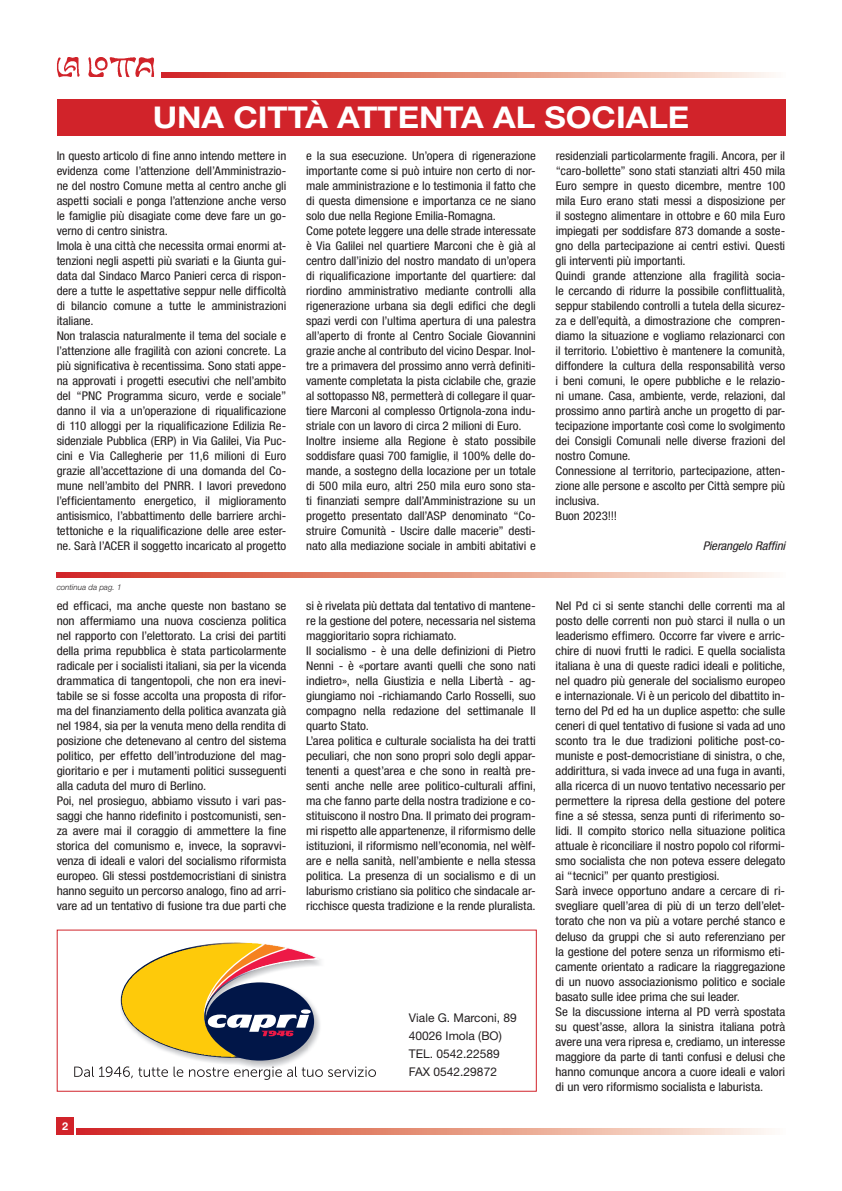
<style>
.page{position:relative;width:842px;height:1191px;background:#fff}
.page>*{position:absolute;margin:0;border:0;box-sizing:border-box;transform-origin:0 0}
.t1{font:700 30px "Helvetica Neue LT Std";color:#fff;scale:1.1 1}
.t2{font:condensed 12px/15px "Helvetica Neue LT Std";letter-spacing:-.01em;color:#231f20;scale:1.08 1}
.t3{font:condensed 12px/15px "Helvetica Neue LT Std";letter-spacing:-.01em;color:#231f20;scale:1.1 1}
.t4{font:12px/18px "Helvetica Neue LT Std";color:#231f20}
.t5{font:italic condensed 12px "Helvetica Neue LT Std";letter-spacing:-.005em;color:#231f20;scale:1.08 1}
.t6{font:700 10.8px "Helvetica Neue LT Std";color:#fff}
.t7{font:italic 300 8px "Helvetica Neue LT Std";color:#231f20}
</style>
<div class="page">
<img style="left:57px;top:57px;width:97px;height:21px">
<div style="left:57px;top:1117px;width:17px;height:17px;background:#d1232a"></div>
<svg style="left:162px;top:72px;width:609px;height:6px;background:#e58f7d"></svg>
<svg style="left:77px;top:1128px;width:692px;height:6px;background:#e58f7d"></svg>
<div style="left:57px;top:99px;width:728px;height:37px;background:#d1232a"></div>
<img style="left:189px;top:959px;width:132px;height:107px">
<svg style="left:74px;top:1066px;width:302px;height:13px"></svg>
<img style="left:121px;top:942px;width:199px;height:116px">
<svg style="left:57px;top:573px;width:712px;height:5px;background:#e58f7d"></svg>
<h1 class="t1" style="left:153px;top:99px;width:489px">UNA CITTÀ ATTENTA AL SOCIALE</h1>
<p class="t2" style="left:57px;top:148px;width:214px">In questo articolo di fine anno intendo mettere in evidenza come l’attenzione dell’Amministrazio&shy;ne del nostro Comune metta al centro anche gli aspetti sociali e ponga l’attenzione anche verso le famiglie più disagiate come deve fare un go&shy;verno di centro sinistra.<br>Imola è una città che necessita ormai enormi at&shy;tenzioni negli aspetti più svariati e la Giunta gui&shy;data dal Sindaco Marco Panieri cerca di rispon&shy;dere a tutte le aspettative seppur nelle difficoltà di bilancio comune a tutte le amministrazioni italiane.<br>Non tralascia naturalmente il tema del sociale e l’attenzione alle fragilità con azioni concrete. La più significativa è recentissima. Sono stati appe&shy;na approvati i progetti esecutivi che nell’ambito del “PNC Programma sicuro, verde e sociale” danno il via a un’operazione di riqualificazione di 110 alloggi per la riqualificazione Edilizia Re&shy;sidenziale Pubblica (ERP) in Via Galilei, Via Puc&shy;cini e Via Callegherie per 11,6 milioni di Euro grazie all’accettazione di una domanda del Co&shy;mune nell’ambito del PNRR. I lavori prevedono l’efficientamento energetico, il miglioramento antisismico, l’abbattimento delle barriere archi&shy;tettoniche e la riqualificazione delle aree ester&shy;ne. Sarà l’ACER il soggetto incaricato al progetto</p>
<p class="t2" style="left:306px;top:148px;width:214px">e la sua esecuzione. Un’opera di rigenerazione importante come si può intuire non certo di nor&shy;male amministrazione e lo testimonia il fatto che di questa dimensione e importanza ce ne siano solo due nella Regione Emilia-Romagna.<br>Come potete leggere una delle strade interessate è Via Galilei nel quartiere Marconi che è già al centro dall’inizio del nostro mandato di un’opera di riqualificazione importante del quartiere: dal riordino amministrativo mediante controlli alla rigenerazione urbana sia degli edifici che degli spazi verdi con l’ultima apertura di una palestra all’aperto di fronte al Centro Sociale Giovannini grazie anche al contributo del vicino Despar. Inol&shy;tre a primavera del prossimo anno verrà definiti&shy;vamente completata la pista ciclabile che, grazie al sottopasso N8, permetterà di collegare il quar&shy;tiere Marconi al complesso Ortignola-zona indu&shy;striale con un lavoro di circa 2 milioni di Euro.<br>Inoltre insieme alla Regione è stato possibile soddisfare quasi 700 famiglie, il 100% delle do&shy;mande, a sostegno della locazione per un totale di 500 mila euro, altri 250 mila euro sono sta&shy;ti finanziati sempre dall’Amministrazione su un progetto presentato dall’ASP denominato “Co&shy;struire Comunità - Uscire dalle macerie” desti&shy;nato alla mediazione sociale in ambiti abitativi e</p>
<p class="t2" style="left:556px;top:148px;width:214px">residenziali particolarmente fragili. Ancora, per il “caro-bollette” sono stati stanziati altri 450 mila Euro sempre in questo dicembre, mentre 100 mila Euro erano stati messi a disposizione per il sostegno alimentare in ottobre e 60 mila Euro impiegati per soddisfare 873 domande a soste&shy;gno della partecipazione ai centri estivi. Questi gli interventi più importanti.<br>Quindi grande attenzione alla fragilità socia&shy;le cercando di ridurre la possibile conflittualità, seppur stabilendo controlli a tutela della sicurez&shy;za e dell’equità, a dimostrazione che compren&shy;diamo la situazione e vogliamo relazionarci con il territorio. L’obiettivo è mantenere la comunità, diffondere la cultura della responsabilità verso i beni comuni, le opere pubbliche e le relazio&shy;ni umane. Casa, ambiente, verde, relazioni, dal prossimo anno partirà anche un progetto di par&shy;tecipazione importante così come lo svolgimento dei Consigli Comunali nelle diverse frazioni del nostro Comune.<br>Connessione al territorio, partecipazione, atten&shy;zione alle persone e ascolto per Città sempre più inclusiva.<br>Buon 2023!!!</p>
<p class="t5" style="left:703px;top:539px;width:78px">Pierangelo Raffini</p>
<p class="t7" style="left:57px;top:582px;width:66px">continua da pag. 1</p>
<p class="t3" style="left:57px;top:598px;width:210px">ed efficaci, ma anche queste non bastano se non affermiamo una nuova coscienza politica nel rapporto con l’elettorato. La crisi dei partiti della prima repubblica è stata particolarmente radicale per i socialisti italiani, sia per la vicenda drammatica di tangentopoli, che non era inevi&shy;tabile se si fosse accolta una proposta di rifor&shy;ma del finanziamento della politica avanzata già nel 1984, sia per la venuta meno della rendita di posizione che detenevano al centro del sistema politico, per effetto dell’introduzione del mag&shy;gioritario e per i mutamenti politici susseguenti alla caduta del muro di Berlino.<br>Poi, nel prosieguo, abbiamo vissuto i vari pas&shy;saggi che hanno ridefinito i postcomunisti, sen&shy;za avere mai il coraggio di ammettere la fine storica del comunismo e, invece, la sopravvi&shy;venza di ideali e valori del socialismo riformista europeo. Gli stessi postdemocristiani di sinistra hanno seguito un percorso analogo, fino ad arri&shy;vare ad un tentativo di fusione tra due parti che</p>
<p class="t3" style="left:306px;top:598px;width:210px">si è rivelata più dettata dal tentativo di mantene&shy;re la gestione del potere, necessaria nel sistema maggioritario sopra richiamato.<br>Il socialismo - è una delle definizioni di Pietro Nenni - è «portare avanti quelli che sono nati indietro», nella Giustizia e nella Libertà - ag&shy;giungiamo noi -richiamando Carlo Rosselli, suo compagno nella redazione del settimanale Il quarto Stato.<br>L’area politica e culturale socialista ha dei tratti peculiari, che non sono propri solo degli appar&shy;tenenti a quest’area e che sono in realtà pre&shy;senti anche nelle aree politico-culturali affini, ma che fanno parte della nostra tradizione e co&shy;stituiscono il nostro Dna. Il primato dei program&shy;mi rispetto alle appartenenze, il riformismo delle istituzioni, il riformismo nell’economia, nel wèlf&shy;are e nella sanità, nell’ambiente e nella stessa politica. La presenza di un socialismo e di un laburismo cristiano sia politico che sindacale ar&shy;ricchisce questa tradizione e la rende pluralista.</p>
<p class="t3" style="left:556px;top:598px;width:210px">Nel Pd ci si sente stanchi delle correnti ma al posto delle correnti non può starci il nulla o un leaderismo effimero. Occorre far vivere e arric&shy;chire di nuovi frutti le radici. E quella socialista italiana è una di queste radici ideali e politiche, nel quadro più generale del socialismo europeo e internazionale. Vi è un pericolo del dibattito in&shy;terno del Pd ed ha un duplice aspetto: che sulle ceneri di quel tentativo di fusione si vada ad uno sconto tra le due tradizioni politiche post-co&shy;muniste e post-democristiane di sinistra, o che, addirittura, si vada invece ad una fuga in avanti, alla ricerca di un nuovo tentativo necessario per permettere la ripresa della gestione del potere fine a sé stessa, senza punti di riferimento so&shy;lidi. Il compito storico nella situazione politica attuale è riconciliare il nostro popolo col riformi&shy;smo socialista che non poteva essere delegato ai “tecnici” per quanto prestigiosi.<br>Sarà invece opportuno andare a cercare di ri&shy;svegliare quell’area di più di un terzo dell’elet&shy;torato che non va più a votare perché stanco e deluso da gruppi che si auto referenziano per la gestione del potere senza un riformismo eti&shy;camente orientato a radicare la riaggregazione di un nuovo associazionismo politico e sociale basato sulle idee prima che sui leader.<br>Se la discussione interna al PD verrà spostata su quest’asse, allora la sinistra italiana potrà avere una vera ripresa e, crediamo, un interesse maggiore da parte di tanti confusi e delusi che hanno comunque ancora a cuore ideali e valori di un vero riformismo socialista e laburista.</p>
<p class="t4" style="left:409px;top:1008px;width:110px">Viale G. Marconi, 89<br>40026 Imola (BO)<br>TEL. 0542.22589<br>FAX 0542.29872</p>
<p class="t6" style="left:62px;top:1119px;width:8px">2</p>
</div>
